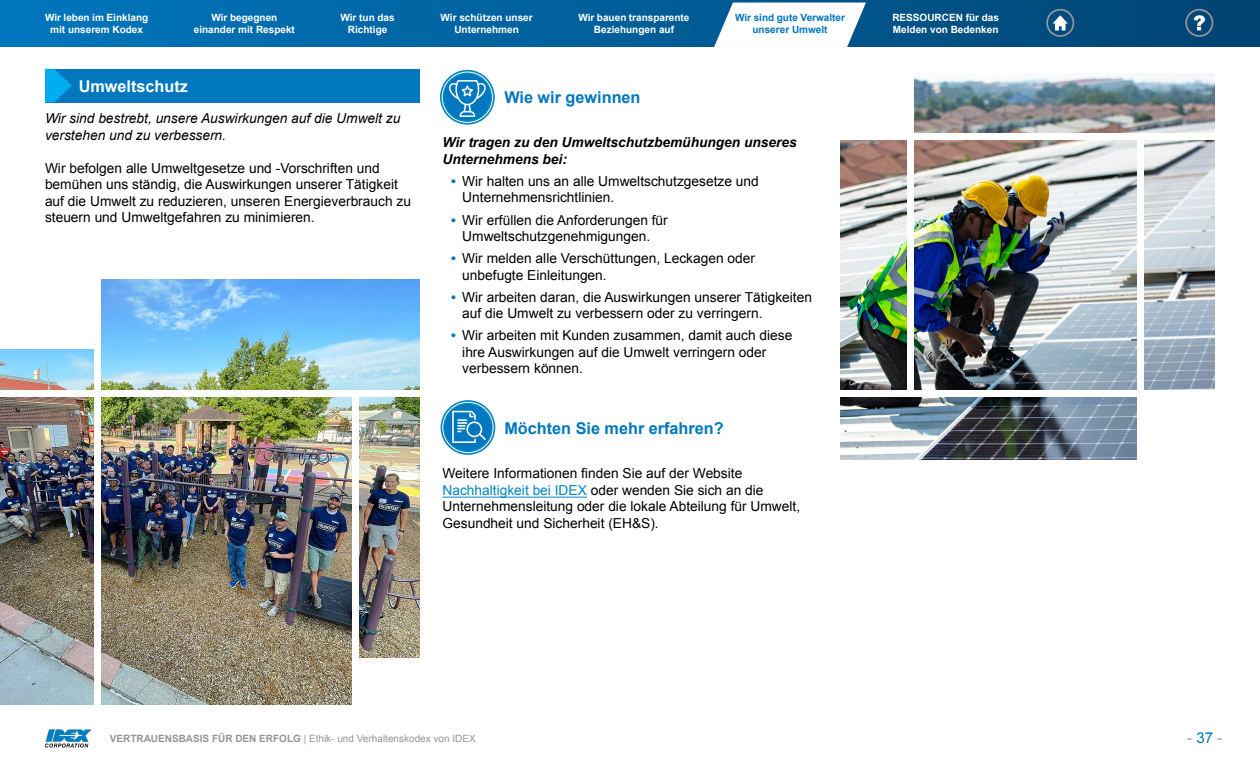
<style>
.page{position:relative;width:1260px;height:765px;background:#fff}
.page>*{position:absolute;margin:0;border:0;box-sizing:border-box;transform-origin:0 0}
.t1{font:700 16.25px "Arial";color:#0077be}
.t2{font:700 16.25px "Arial";color:#fff}
.t3{font:15px "Arial";color:#939598}
.t4{font:13.75px/16.5px "Arial";color:#000}
.t5{font:italic 13.75px/16.5px "Arial";color:#000}
.t6{font:italic 700 13.75px/16.5px "Arial";color:#000}
.t7{font:700 10px/12px "Arial";color:#fff;text-align:center}
.t8{font:10px "Arial";color:#939598}
.t9{font:700 10px/12px "Arial";color:#0077be;text-align:center}
.s1{font-weight:700;color:#0077be}
.s2{color:#0086c1}
.s3{font-weight:700}
.s4{color:#0077be}
</style>
<div class="page">
<svg style="left:0;top:0;width:1260px;height:46px;background:#005f9a"></svg>
<img style="left:45px;top:729px;width:47px;height:19px">
<svg style="left:714px;top:3px;width:152px;height:44px"></svg>
<svg style="left:1046px;top:9px;width:28px;height:28px"></svg>
<svg style="left:1185px;top:9px;width:28px;height:28px"></svg>
<img style="left:0;top:280px;width:420px;height:425px">
<div style="left:94px;top:277px;width:6px;height:449px;background:#fff"></div>
<div style="left:352px;top:393px;width:6px;height:333px;background:#fff"></div>
<div style="left:0;top:390px;width:429px;height:6px;background:#fff"></div>
<div style="left:0;top:270px;width:97px;height:78px;background:#fff"></div>
<div style="left:354px;top:658px;width:73px;height:68px;background:#fff"></div>
<div style="left:45px;top:69px;width:375px;height:33px;background:#0077be"></div>
<hr style="left:442px;top:497px;width:145px;height:1px;background:#0086c1">
<svg style="left:442px;top:72px;width:50px;height:50px"></svg>
<div style="left:440px;top:70px;width:55px;height:55px;border:4px solid #0086c1;border-radius:50%"></div>
<svg style="left:448px;top:80px;width:39px;height:37px"></svg>
<div style="left:442px;top:72px;width:51px;height:51px;border:1px solid #fff;border-radius:50%"></div>
<svg style="left:443px;top:402px;width:50px;height:51px"></svg>
<div style="left:441px;top:400px;width:54px;height:55px;border:4px solid #0086c1;border-radius:50%"></div>
<div style="left:442px;top:402px;width:51px;height:51px;border:1px solid #fff;border-radius:50%"></div>
<svg style="left:451px;top:410px;width:36px;height:34px"></svg>
<img style="left:840px;top:75px;width:375px;height:384px">
<div style="left:907px;top:71px;width:6px;height:322px;background:#fff"></div>
<div style="left:1138px;top:137px;width:6px;height:497px;background:#fff"></div>
<div style="left:831px;top:390px;width:406px;height:7px;background:#fff"></div>
<div style="left:831px;top:133px;width:406px;height:7px;background:#fff"></div>
<div style="left:831px;top:72px;width:81px;height:65px;background:#fff"></div>
<div style="left:1141px;top:393px;width:81px;height:87px;background:#fff"></div>
<svg style="left:45px;top:69px;width:27px;height:33px"></svg>
<p class="t7" style="left:45px;top:12px;width:105px">Wir leben im Einklang mit unserem Kodex</p>
<p class="t7" style="left:194px;top:12px;width:103px">Wir begegnen einander mit Respekt</p>
<p class="t7" style="left:441px;top:12px;width:94px">Wir schützen unser<br>Unternehmen</p>
<p class="t7" style="left:578px;top:12px;width:112px">Wir bauen transparente<br>Beziehungen auf</p>
<p class="t7" style="left:341px;top:12px;width:56px">Wir tun das<br>Richtige</p>
<p class="t7" style="left:892px;top:12px;width:108px;text-align:left">RESSOURCEN für das<br>Melden von Bedenken</p>
<p class="t9" style="left:735px;top:12px;width:112px">Wir sind gute Verwalter unserer Umwelt</p>
<p class="t2" style="left:79px;top:76px;width:111px">Umweltschutz</p>
<p class="t5" style="left:45px;top:110px;width:357px">Wir sind bestrebt, unsere Auswirkungen auf die Umwelt zu verstehen und zu verbessern.</p>
<p class="t4" style="left:45px;top:160px;width:368px">Wir befolgen alle Umweltgesetze und -Vorschriften und bemühen uns ständig, die Auswirkungen unserer Tätigkeit auf die Umwelt zu reduzieren, unseren Energieverbrauch zu steuern und Umweltgefahren zu minimieren.</p>
<p class="t1" style="left:504px;top:86px;width:138px">Wie wir gewinnen</p>
<p class="t6" style="left:442px;top:135px;width:356px">Wir tragen zu den Umweltschutzbemühungen unseres<br>Unternehmens bei:</p>
<p class="t4" style="left:462px;top:173px;width:298px;text-indent:-11px"><span class="s1">•</span> Wir halten uns an alle Umweltschutzgesetze und<br>Unternehmensrichtlinien.</p>
<p class="t4" style="left:451px;top:212px;width:218px;text-align:center"><span class="s1">•</span> Wir erfüllen die Anforderungen für<br>Umweltschutzgenehmigungen.</p>
<p class="t4" style="left:462px;top:250px;width:294px;text-indent:-11px"><span class="s1">•</span> Wir melden alle Verschüttungen, Leckagen oder unbefugte Einleitungen.</p>
<p class="t4" style="left:462px;top:289px;width:351px;text-indent:-11px"><span class="s1">•</span> Wir arbeiten daran, die Auswirkungen unserer Tätigkeiten auf die Umwelt zu verbessern oder zu verringern.</p>
<p class="t4" style="left:462px;top:327px;width:332px;text-indent:-11px"><span class="s1">•</span> Wir arbeiten mit Kunden zusammen, damit auch diese ihre Auswirkungen auf die Umwelt verringern oder verbessern können.</p>
<p class="t1" style="left:504px;top:417px;width:221px">Möchten Sie mehr erfahren?</p>
<p class="t4" style="left:442px;top:465px;width:359px">Weitere Informationen finden Sie auf der Website <span class="s2">Nachhaltigkeit bei IDEX</span> oder wenden Sie sich an die Unternehmensleitung oder die lokale Abteilung für Umwelt, Gesundheit und Sicherheit (EH&amp;S).</p>
<p class="t8" style="left:110px;top:732px;width:368px"><span class="s3">VERTRAUENSBASIS FÜR DEN ERFOLG</span> | Ethik- und Verhaltenskodex von IDEX</p>
<p class="t3" style="left:1187px;top:728px;width:37px">- <span class="s4">37</span> -</p>
</div>
